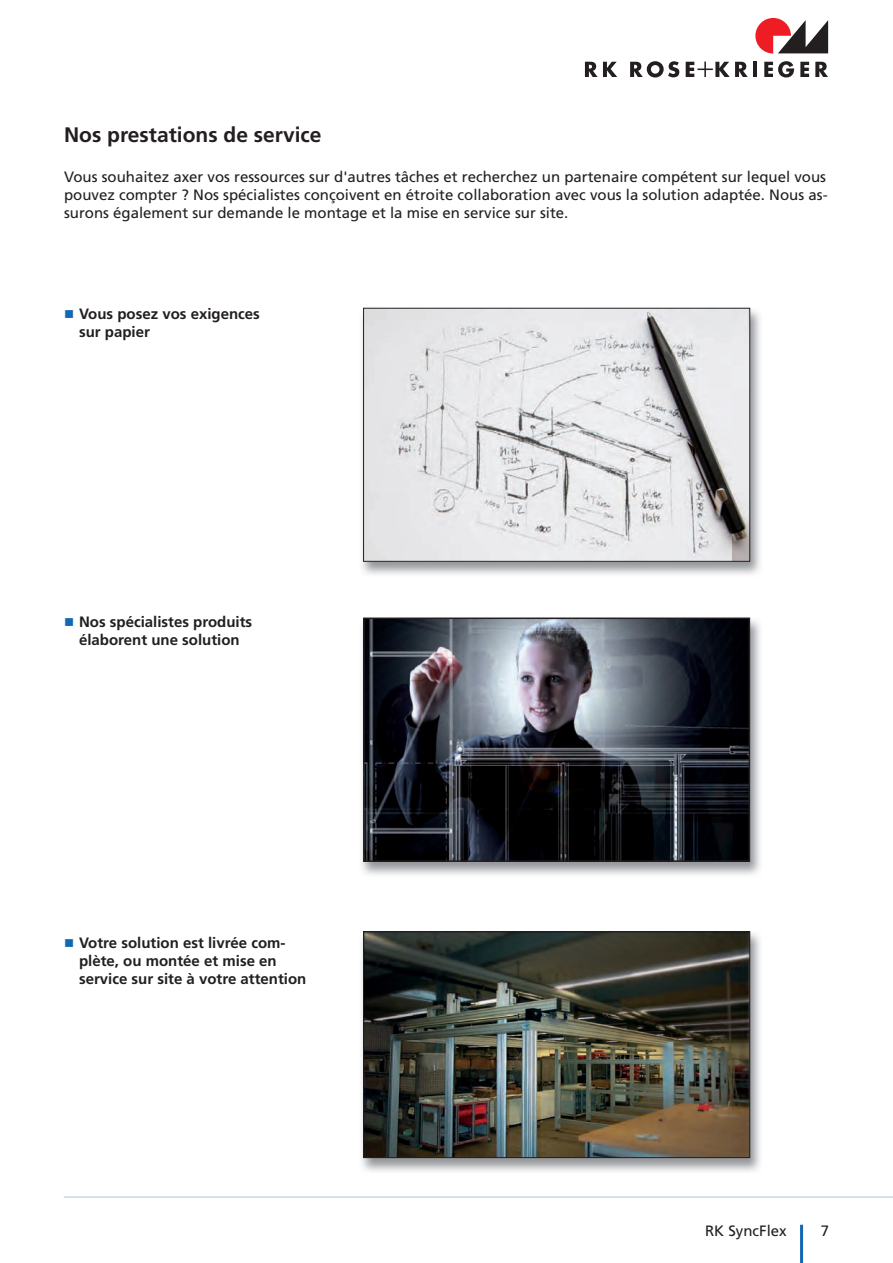
<style>
.page{position:relative;width:893px;height:1263px;background:#fff}
.page>*{position:absolute;margin:0;border:0;box-sizing:border-box;transform-origin:0 0}
.t1{font:700 21px "Frutiger";color:#231f20}
.t2{font:15px/18px "Frutiger";color:#231f20;text-align:justify}
.t3{font:700 15px/18px "Frutiger";color:#231f20}
.s1{color:#1468b3}
</style>
<div class="page">
<img style="left:361px;top:307px;width:399px;height:268px">
<img style="left:365px;top:310px;width:383px;height:250px">
<div style="left:363px;top:308px;width:387px;height:254px;border:1px solid #231f20"></div>
<img style="left:361px;top:617px;width:399px;height:258px">
<img style="left:366px;top:620px;width:381px;height:239px">
<div style="left:363px;top:617px;width:387px;height:245px;border:2px solid #231f20"></div>
<img style="left:361px;top:931px;width:399px;height:241px">
<img style="left:365px;top:933px;width:383px;height:223px">
<div style="left:363px;top:931px;width:387px;height:227px;border:1px solid #231f20"></div>
<svg style="left:585px;top:62px;width:32px;height:15px"></svg>
<svg style="left:630px;top:61px;width:49px;height:16px"></svg>
<hr style="left:753px;top:62px;width:4px;height:15px;background:#231f20">
<svg style="left:764px;top:61px;width:30px;height:16px"></svg>
<svg style="left:800px;top:62px;width:9px;height:15px"></svg>
<svg style="left:815px;top:62px;width:13px;height:15px"></svg>
<svg style="left:686px;top:62px;width:62px;height:15px"></svg>
<svg style="left:755px;top:18px;width:73px;height:36px"></svg>
<hr style="left:800px;top:1225px;width:3px;height:38px;background:#1468b3">
<hr style="left:64px;top:1196px;width:829px;height:2px;background:#ccd4eb">
<h1 class="t1" style="left:64px;top:123px;width:259px">Nos prestations de service</h1>
<p class="t2" style="left:64px;top:168px;width:765px">Vous souhaitez axer vos ressources sur d'autres tâches et recherchez un partenaire compétent sur lequel vous pouvez compter ? Nos spécialistes conçoivent en étroite collaboration avec vous la solution adaptée. Nous as&shy;surons également sur demande le montage et la mise en service sur site.</p>
<p class="t3" style="left:79px;top:305px;width:182px;text-indent:-15px"><span class="s1">■</span> Vous posez vos exigences sur papier</p>
<p class="t3" style="left:64px;top:613px;width:190px;text-align:center"><span class="s1">■</span> Nos spécialistes produits élaborent une solution</p>
<p class="t3" style="left:79px;top:934px;width:229px;text-indent:-15px"><span class="s1">■</span> Votre solution est livrée com&shy;plète, ou montée et mise en service sur site à votre attention</p>
<p class="t2" style="left:705px;top:1222px;width:83px">RK SyncFlex</p>
<p class="t2" style="left:821px;top:1222px;width:10px">7</p>
</div>
